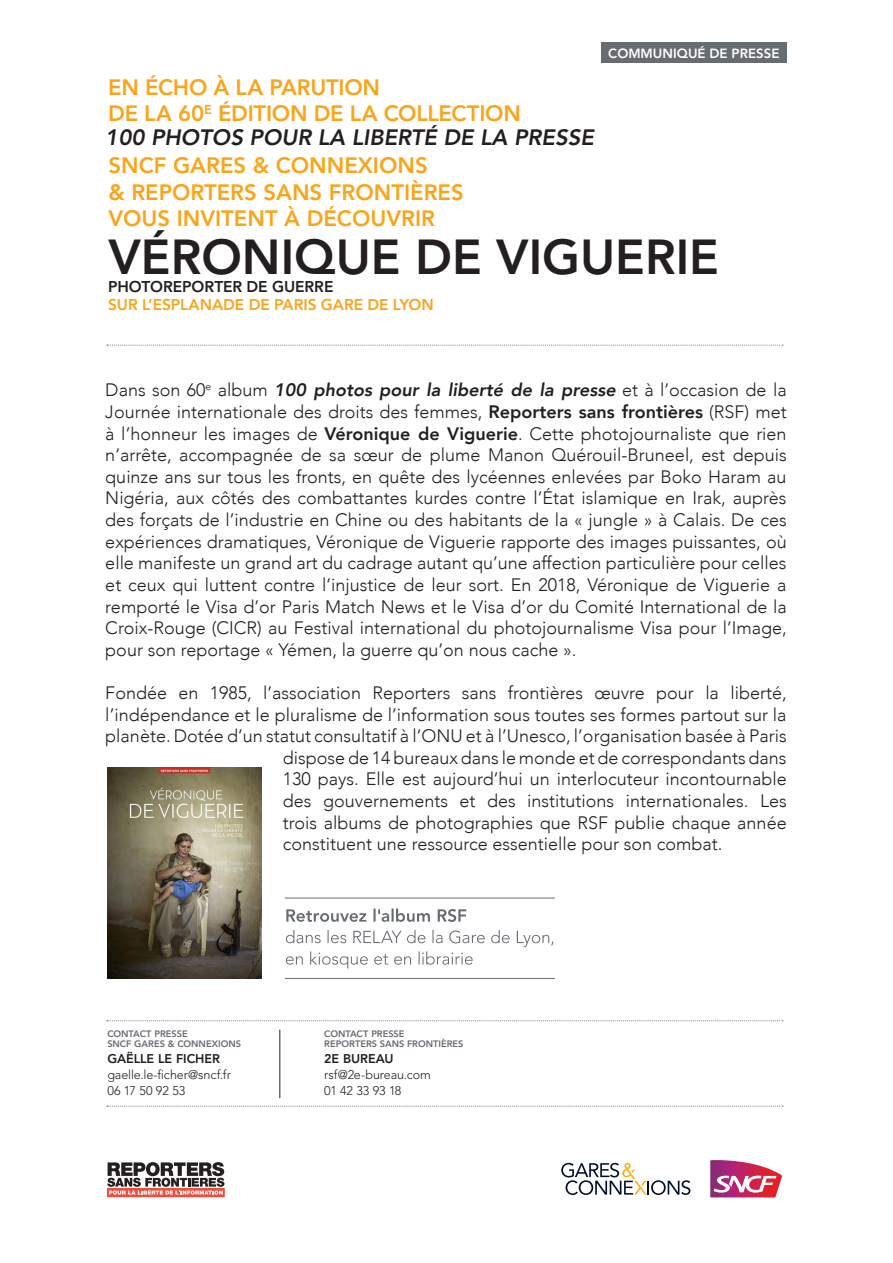
<style>
.page{position:relative;width:893px;height:1263px;background:#fff}
.page>*{position:absolute;margin:0;border:0;box-sizing:border-box;transform-origin:0 0}
.t1{font:800 48.75px "Avenir LT Std";color:#231f20}
.t2{font:800 22.05px "Avenir LT Std";color:#f9a51b}
.t3{font:italic 800 22.05px "Avenir LT Std";color:#231f20}
.t4{font:300 18px/21.6px "Avenir";color:#231f20;text-align:justify}
.t5{font:800 15.45px "Avenir LT Std";letter-spacing:-.005em;color:#f9a51b}
.t6{font:800 15.45px "Avenir LT Std";letter-spacing:-.005em;color:#231f20}
.t7{font:800 13.2px "Avenir LT Std";color:#fff}
.t8{font:300 12.6px "Avenir LT Std";letter-spacing:-.01em;color:#231f20}
.t9{font:800 12.6px "Avenir LT Std";letter-spacing:-.005em;color:#231f20}
.t10{font:800 9.3px "Avenir LT Std";color:#676b72}
.s1{font-weight:800;font-style:italic}
.s2{font-weight:800}
</style>
<div class="page">
<hr style="left:285px;top:898px;width:270px;height:1px;background:#676b72">
<hr style="left:285px;top:978px;width:270px;height:1px;background:#676b72">
<svg style="left:286px;top:930px;width:268px;height:38px"></svg>
<svg style="left:286px;top:908px;width:180px;height:14px"></svg>
<img style="left:107px;top:768px;width:155px;height:211px">
<svg style="left:107px;top:345px;width:676px;height:1px"></svg>
<svg style="left:107px;top:1020px;width:676px;height:1px"></svg>
<svg style="left:107px;top:1106px;width:676px;height:1px"></svg>
<div style="left:601px;top:43px;width:186px;height:20px;background:#676b72"></div>
<svg style="left:710px;top:1160px;width:72px;height:37px"></svg>
<svg style="left:561px;top:1163px;width:129px;height:32px"></svg>
<svg style="left:109px;top:1194px;width:113px;height:1px"></svg>
<div style="left:107px;top:1188px;width:117px;height:9px;border:1px solid #ef4d3d"></div>
<svg style="left:107px;top:1162px;width:117px;height:32px"></svg>
<hr style="left:280px;top:1030px;width:1px;height:68px;background:#231f20">
<p class="t2" style="left:108px;top:74px;width:273px">EN ÉCHO À LA PARUTION</p>
<p class="t2" style="left:108px;top:101px;width:414px">DE LA 60<sup>E</sup> ÉDITION DE LA COLLECTION</p>
<p class="t7" style="left:608px;top:45px;width:173px">COMMUNIQUÉ DE PRESSE</p>
<p class="t3" style="left:105px;top:124px;width:490px">100 PHOTOS POUR LA LIBERTÉ DE LA PRESSE</p>
<p class="t2" style="left:108px;top:152px;width:321px">SNCF GARES &amp; CONNEXIONS</p>
<p class="t2" style="left:108px;top:179px;width:357px">&amp; REPORTERS SANS FRONTIÈRES</p>
<p class="t2" style="left:108px;top:205px;width:328px">VOUS INVITENT À DÉCOUVRIR</p>
<p class="t1" style="left:108px;top:228px;width:612px">VÉRONIQUE DE VIGUERIE</p>
<p class="t6" style="left:108px;top:277px;width:227px">PHOTOREPORTER DE GUERRE</p>
<p class="t5" style="left:108px;top:295px;width:327px">SUR L’ESPLANADE DE PARIS GARE DE LYON</p>
<p class="t4" style="left:105px;top:379px;width:683px">Dans son 60<sup>e</sup> album <span class="s1">100 photos pour la liberté de la presse</span> et à l’occasion de la Journée internationale des droits des femmes, <span class="s2">Reporters sans frontières</span> (RSF) met à l’honneur les images de <span class="s2">Véronique de Viguerie</span>. Cette photojournaliste que rien n’arrête, accompagnée de sa sœur de plume Manon Quérouil-Bruneel, est depuis quinze ans sur tous les fronts, en quête des lycéennes enlevées par Boko Haram au Nigéria, aux côtés des combattantes kurdes contre l’État islamique en Irak, auprès des forçats de l’industrie en Chine ou des habitants de la « jungle » à Calais. De ces expériences dramatiques, Véronique de Viguerie rapporte des images puissantes, où elle manifeste un grand art du cadrage autant qu’une affection particulière pour celles et ceux qui luttent contre l’injustice de leur sort. En 2018, Véronique de Viguerie a remporté le Visa d’or Paris Match News et le Visa d’or du Comité International de la Croix-Rouge (CICR) au Festival international du photojournalisme Visa pour l’Image, pour son reportage « Yémen, la guerre qu’on nous cache ».</p>
<p class="t4" style="left:105px;top:682px;width:683px">Fondée en 1985, l’association Reporters sans frontières œuvre pour la liberté,</p>
<p class="t4" style="left:105px;top:703px;width:683px">l’indépendance et le pluralisme de l’information sous toutes ses formes partout sur la</p>
<p class="t4" style="left:105px;top:725px;width:683px">planète. Dotée d’un statut consultatif à l’ONU et à l’Unesco, l’organisation basée à Paris</p>
<p class="t4" style="left:283px;top:747px;width:505px">dispose de 14 bureaux dans le monde et de correspondants dans</p>
<p class="t4" style="left:283px;top:768px;width:505px">130 pays. Elle est aujourd’hui un interlocuteur incontournable</p>
<p class="t4" style="left:283px;top:790px;width:505px">des gouvernements et des institutions internationales. Les</p>
<p class="t4" style="left:283px;top:811px;width:505px">trois albums de photographies que RSF publie chaque année</p>
<p class="t4" style="left:283px;top:833px;width:441px">constituent une ressource essentielle pour son combat.</p>
<p class="t10" style="left:107px;top:1028px;width:82px">CONTACT PRESSE</p>
<p class="t10" style="left:107px;top:1038px;width:135px">SNCF GARES &amp; CONNEXIONS</p>
<p class="t9" style="left:107px;top:1051px;width:114px">GAËLLE LE FICHER</p>
<p class="t8" style="left:107px;top:1067px;width:125px">gaelle.le-ficher@sncf.fr</p>
<p class="t8" style="left:107px;top:1083px;width:80px">06 17 50 92 53</p>
<p class="t10" style="left:324px;top:1028px;width:82px">CONTACT PRESSE</p>
<p class="t10" style="left:324px;top:1038px;width:141px">REPORTERS SANS FRONTIÈRES</p>
<p class="t9" style="left:324px;top:1051px;width:71px">2E BUREAU</p>
<p class="t8" style="left:324px;top:1067px;width:108px">rsf@2e-bureau.com</p>
<p class="t8" style="left:324px;top:1083px;width:79px">01 42 33 93 18</p>
</div>
